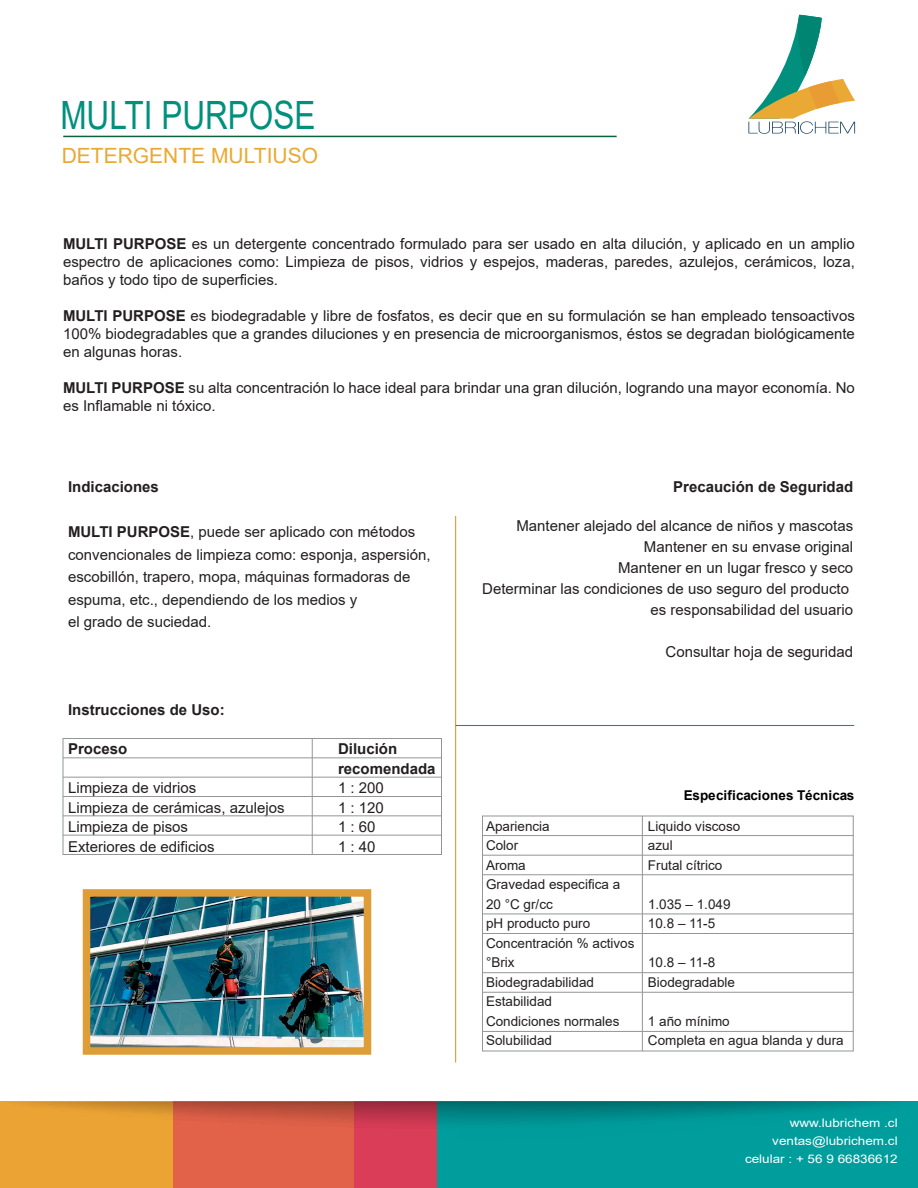
<style>
.page{position:relative;width:918px;height:1188px;background:#fff}
.page>*{position:absolute;margin:0;border:0;box-sizing:border-box;transform-origin:0 0}
.t1{font:39px "Arial";color:#00907d;scale:.81 1}
.t2{font:21px "Arial";color:#eaa934}
.t3{font:15px/18px "Arial";color:#231f20;text-align:justify}
.t4{font:700 15px/19.5px "Arial";color:#231f20}
.t5{font:13.5px/19.5px "Arial";color:#231f20}
.t6{font:700 13.5px "Arial";letter-spacing:-.005em;color:#000001}
.t7{font:11.85px/18px "Arial";color:#fff;text-align:right;scale:1.14 1}
.s1{font-weight:700}
</style>
<div class="page">
<div style="left:0;top:1101px;width:174px;height:87px;background:#eba334"></div>
<div style="left:174px;top:1101px;width:180px;height:87px;background:#e16149"></div>
<div style="left:354px;top:1101px;width:167px;height:87px;background:#d93d58"></div>
<div style="left:437px;top:1101px;width:481px;height:87px;background:#009d9d"></div>
<svg style="left:27px;top:1101px;width:858px;height:38px"></svg>
<svg style="left:748px;top:15px;width:107px;height:119px"></svg>
<hr style="left:63px;top:136px;width:554px;height:1px;background:#0a633a">
<hr style="left:455px;top:516px;width:1px;height:546px;background:#df9d37">
<hr style="left:456px;top:725px;width:398px;height:1px;background:#009292">
<div style="left:63px;top:738px;width:379px;height:117px;border:1px solid #939598"></div>
<hr style="left:63px;top:835px;width:379px;height:1px;background:#939598">
<hr style="left:63px;top:816px;width:379px;height:1px;background:#939598">
<hr style="left:63px;top:796px;width:379px;height:1px;background:#939598">
<hr style="left:63px;top:777px;width:379px;height:1px;background:#939598">
<hr style="left:63px;top:758px;width:379px;height:1px;background:#939598">
<hr style="left:312px;top:739px;width:1px;height:116px;background:#939598">
<div style="left:482px;top:816px;width:371px;height:235px;border:1px solid #939598"></div>
<hr style="left:482px;top:1031px;width:371px;height:1px;background:#939598">
<hr style="left:482px;top:992px;width:371px;height:1px;background:#939598">
<hr style="left:482px;top:972px;width:371px;height:1px;background:#939598">
<hr style="left:482px;top:933px;width:371px;height:1px;background:#939598">
<hr style="left:482px;top:914px;width:371px;height:1px;background:#939598">
<hr style="left:482px;top:874px;width:371px;height:1px;background:#939598">
<hr style="left:482px;top:855px;width:371px;height:1px;background:#939598">
<hr style="left:482px;top:835px;width:371px;height:1px;background:#939598">
<hr style="left:642px;top:816px;width:1px;height:235px;background:#939598">
<img style="left:92px;top:898px;width:270px;height:148px">
<div style="left:83px;top:889px;width:288px;height:166px;border:8px solid #df9d37"></div>
<h1 class="t1" style="left:60px;top:88px;width:317px">MULTI PURPOSE</h1>
<h2 class="t2" style="left:62px;top:141px;width:258px">DETERGENTE MULTIUSO</h2>
<p class="t3" style="left:63px;top:235px;width:793px"><span class="s1">MULTI PURPOSE</span> es un detergente concentrado formulado para ser usado en alta dilución, y aplicado en un amplio espectro de aplicaciones como: Limpieza de pisos, vidrios y espejos, maderas, paredes, azulejos, cerámicos, loza, baños y todo tipo de superficies.</p>
<p class="t3" style="left:63px;top:307px;width:794px"><span class="s1">MULTI PURPOSE</span> es biodegradable y libre de fosfatos, es decir que en su formulación se han empleado tensoactivos 100% biodegradables que a grandes diluciones y en presencia de microorganismos, éstos se degradan biológicamente en algunas horas.</p>
<p class="t3" style="left:63px;top:379px;width:793px"><span class="s1">MULTI PURPOSE</span> su alta concentración lo hace ideal para brindar una gran dilución, logrando una mayor economía. No es Inflamable ni tóxico.</p>
<p class="t4" style="left:68px;top:477px;width:92px">Indicaciones</p>
<p class="t3" style="left:68px;top:520px;width:364px;line-height:22.5px;text-align:left"><span class="s1">MULTI PURPOSE</span>, puede ser aplicado con métodos convencionales de limpieza como: esponja, aspersión, escobillón, trapero, mopa, máquinas formadoras de espuma, etc., dependiendo de los medios y<br>el grado de suciedad.</p>
<p class="t4" style="left:68px;top:700px;width:158px">Instrucciones de Uso:</p>
<p class="t4" style="left:68px;top:739px;width:61px">Proceso</p>
<p class="t4" style="left:338px;top:739px;width:99px">Dilución recomendada</p>
<p class="t3" style="left:68px;top:779px;width:130px">Limpieza de vidrios</p>
<p class="t3" style="left:338px;top:779px;width:47px">1 : 200</p>
<p class="t3" style="left:68px;top:798px;width:218px">Limpieza de cerámicas, azulejos</p>
<p class="t3" style="left:338px;top:798px;width:47px">1 : 120</p>
<p class="t3" style="left:68px;top:818px;width:122px">Limpieza de pisos</p>
<p class="t3" style="left:338px;top:818px;width:39px">1 : 60</p>
<p class="t3" style="left:68px;top:837px;width:148px">Exteriores de edificios</p>
<p class="t3" style="left:338px;top:837px;width:39px">1 : 40</p>
<p class="t4" style="left:673px;top:477px;width:182px">Precaución de Seguridad</p>
<p class="t3" style="left:482px;top:515px;width:373px;line-height:21px;text-align:right">Mantener alejado del alcance de niños y mascotas Mantener en su envase original<br>Mantener en un lugar fresco y seco<br>Determinar las condiciones de uso seguro del producto es responsabilidad del usuario</p>
<p class="t3" style="left:666px;top:643px;width:189px">Consultar hoja de seguridad</p>
<p class="t6" style="left:684px;top:786px;width:172px">Especificaciones Técnicas</p>
<p class="t5" style="left:486px;top:816px;width:65px">Apariencia</p>
<p class="t5" style="left:648px;top:816px;width:94px">Liquido viscoso</p>
<p class="t5" style="left:486px;top:836px;width:34px">Color</p>
<p class="t5" style="left:648px;top:836px;width:26px">azul</p>
<p class="t5" style="left:486px;top:855px;width:41px">Aroma</p>
<p class="t5" style="left:648px;top:855px;width:76px">Frutal cítrico</p>
<p class="t5" style="left:486px;top:875px;width:136px">Gravedad especifica a<br>20 °C gr/cc</p>
<p class="t5" style="left:648px;top:894px;width:84px">1.035 – 1.049</p>
<p class="t5" style="left:486px;top:914px;width:106px">pH producto puro</p>
<p class="t5" style="left:648px;top:914px;width:69px">10.8 – 11-5</p>
<p class="t5" style="left:486px;top:933px;width:150px">Concentración % activos °Brix</p>
<p class="t5" style="left:648px;top:953px;width:69px">10.8 – 11-8</p>
<p class="t5" style="left:486px;top:972px;width:110px">Biodegradabilidad</p>
<p class="t5" style="left:648px;top:972px;width:89px">Biodegradable</p>
<p class="t5" style="left:486px;top:992px;width:135px">Estabilidad<br>Condiciones normales</p>
<p class="t5" style="left:648px;top:1011px;width:83px">1 año mínimo</p>
<p class="t5" style="left:486px;top:1031px;width:68px">Solubilidad</p>
<p class="t5" style="left:648px;top:1031px;width:197px">Completa en agua blanda y dura</p>
<p class="t7" style="left:745px;top:1114px;width:135px">www.lubrichem .cl ventas@lubrichem.cl celular : + 56 9 66836612</p>
</div>
